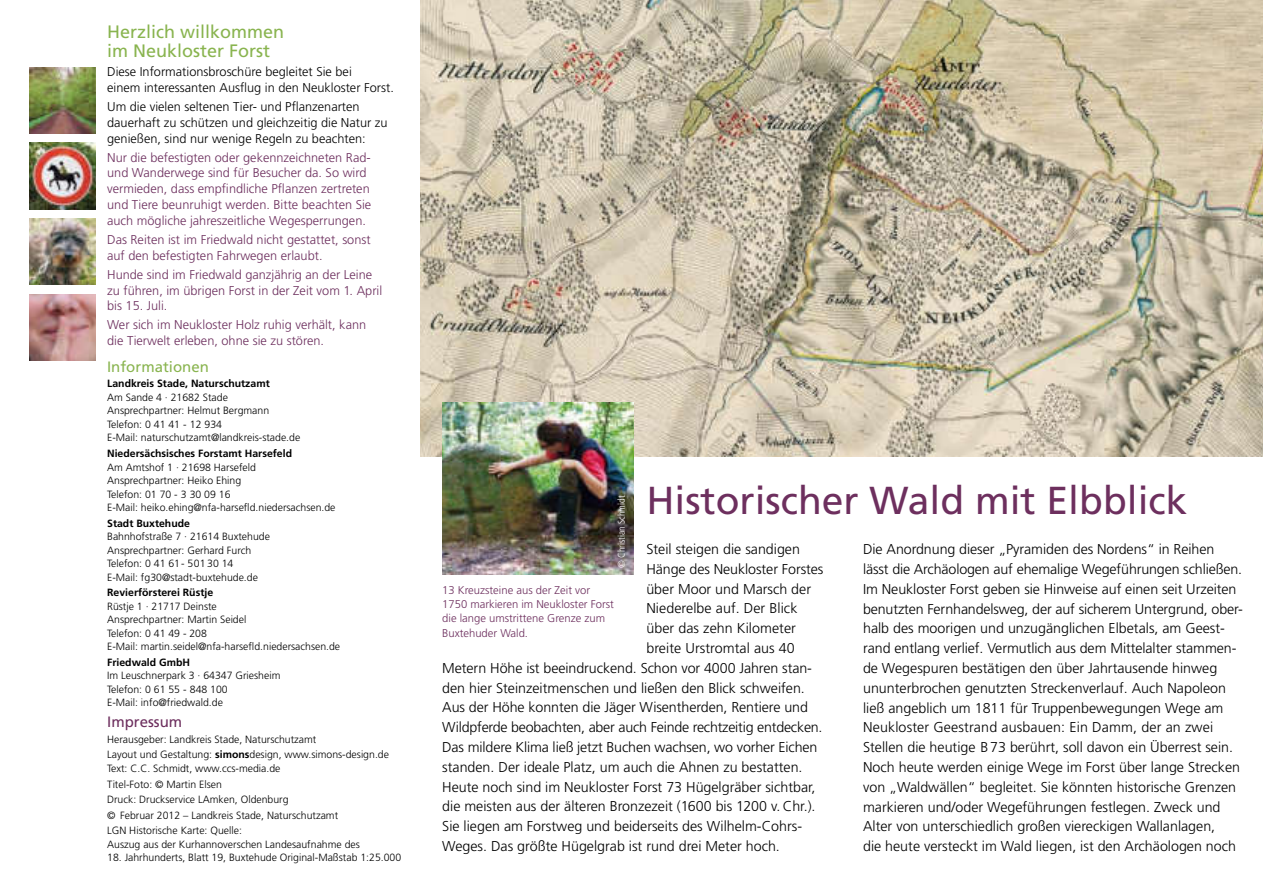
<style>
.page{position:relative;width:1263px;height:893px;background:#fff}
.page>*{position:absolute;margin:0;border:0;box-sizing:border-box;transform-origin:0 0}
.t1{font:39px "Frutiger";color:#6d2f5e}
.t2{font:18px/19.2px "Frutiger";color:#89b44f}
.t3{font:15px "Frutiger";color:#89b44f}
.t4{font:15px "Frutiger";color:#6d2f5e}
.t5{font:300 14.25px/19.8px "Frutiger";color:#000}
.t6{font:300 12.75px/15.8px "Frutiger";color:#6d2f5e}
.t7{font:300 12.75px/15.8px "Frutiger";color:#000}
.t8{font:300 11.25px/14.2px "Frutiger";color:#6d2f5e}
.t9{font:300 10.5px/13.5px "Frutiger";color:#000}
.t10{font:700 10.5px "Frutiger";color:#000}
.t11{font:300 condensed 9.75px "Frutiger";color:#fff}
.s1{font-weight:700}
</style>
<div class="page">
<img style="left:420px;top:0;width:843px;height:456px">
<img style="left:442px;top:402px;width:192px;height:172px">
<div style="left:609px;top:487px;width:25px;height:90px;background:#000;opacity:.75"></div>
<img style="left:30px;top:67px;width:66px;height:66px">
<img style="left:30px;top:143px;width:66px;height:66px">
<img style="left:30px;top:219px;width:66px;height:66px">
<img style="left:30px;top:294px;width:66px;height:66px">
<p class="t2" style="left:107px;top:23px;width:179px">Herzlich willkommen im Neukloster Forst</p>
<p class="t7" style="left:107px;top:64px;width:288px">Diese Informationsbroschüre begleitet Sie bei<br>einem interessanten Ausflug in den Neukloster Forst.</p>
<p class="t7" style="left:107px;top:99px;width:282px">Um die vielen seltenen Tier- und Pflanzenarten dauerhaft zu schützen und gleichzeitig die Natur zu genießen, sind nur wenige Regeln zu beachten:</p>
<p class="t6" style="left:107px;top:150px;width:266px">Nur die befestigten oder gekennzeichneten Rad&shy;und Wanderwege sind für Besucher da. So wird vermieden, dass empfindliche Pflanzen zertreten und Tiere beunruhigt werden. Bitte beachten Sie auch mögliche jahreszeitliche Wegesperrungen.</p>
<p class="t6" style="left:107px;top:232px;width:265px">Das Reiten ist im Friedwald nicht gestattet, sonst auf den befestigten Fahrwegen erlaubt.</p>
<p class="t6" style="left:107px;top:267px;width:277px">Hunde sind im Friedwald ganzjährig an der Leine zu führen, im übrigen Forst in der Zeit vom 1. April bis 15. Juli.</p>
<p class="t6" style="left:107px;top:318px;width:261px">Wer sich im Neukloster Holz ruhig verhält, kann die Tierwelt erleben, ohne sie zu stören.</p>
<p class="t3" style="left:107px;top:359px;width:103px">Informationen</p>
<p class="t10" style="left:107px;top:379px;width:164px">Landkreis Stade, Naturschutzamt</p>
<p class="t9" style="left:107px;top:391px;width:195px">Am Sande 4 · 21682 Stade<br>Ansprechpartner: Helmut Bergmann<br>Telefon: 0 41 41 - 12 934<br>E-Mail: naturschutzamt@landkreis-stade.de</p>
<p class="t10" style="left:107px;top:449px;width:186px">Niedersächsisches Forstamt Harsefeld</p>
<p class="t9" style="left:107px;top:460px;width:230px">Am Amtshof 1 · 21698 Harsefeld Ansprechpartner: Heiko Ehing<br>Telefon: 01 70 - 3 30 09 16<br>E-Mail: heiko.ehing@nfa-harsefld.niedersachsen.de</p>
<p class="t10" style="left:107px;top:519px;width:84px">Stadt Buxtehude</p>
<p class="t9" style="left:107px;top:530px;width:164px">Bahnhofstraße 7 · 21614 Buxtehude<br>Ansprechpartner: Gerhard Furch<br>Telefon: 0 41 61- 501 30 14<br>E-Mail: fg30@stadt-buxtehude.de</p>
<p class="t10" style="left:107px;top:588px;width:108px">Revierförsterei Rüstje</p>
<p class="t9" style="left:107px;top:600px;width:235px">Rüstje 1 · 21717 Deinste<br>Ansprechpartner: Martin Seidel<br>Telefon: 0 41 49 - 208<br>E-Mail: martin.seidel@nfa-harsefld.niedersachsen.de</p>
<p class="t10" style="left:107px;top:658px;width:84px">Friedwald GmbH</p>
<p class="t9" style="left:107px;top:669px;width:175px">Im Leuschnerpark 3 · 64347 Griesheim<br>Telefon: 0 61 55 - 848 100<br>E-Mail: info@friedwald.de</p>
<p class="t4" style="left:107px;top:714px;width:77px">Impressum</p>
<p class="t9" style="left:107px;top:732px;width:283px;line-height:15.6px">Herausgeber: Landkreis Stade, Naturschutzamt<br>Layout und Gestaltung: <span class="s1">simons</span>design, www.simons-design.de</p>
<p class="t9" style="left:107px;top:761px;width:232px;line-height:15.6px">Text: C.C. Schmidt, www.ccs-media.de<br>Titel-Foto: © Martin Elsen<br>Druck: Druckservice LAmken, Oldenburg<br>© Februar 2012 – Landkreis Stade, Naturschutzamt LGN Historische Karte: Quelle:</p>
<p class="t9" style="left:107px;top:838px;width:254px">Auszug aus der Kurhannoverschen Landesaufnahme des</p>
<p class="t9" style="left:107px;top:851px;width:296px">18. Jahrhunderts, Blatt 19, Buxtehude Original-Maßstab 1:25.000</p>
<h1 class="t1" style="left:646px;top:481px;width:543px">Historischer Wald mit Elbblick</h1>
<p class="t11" style="left:617px;top:568px;width:74px;rotate:-90deg">© Christian Schmidt</p>
<p class="t5" style="left:646px;top:540px;width:155px">Steil steigen die sandigen</p>
<p class="t5" style="left:646px;top:559px;width:179px">Hänge des Neukloster Forstes</p>
<p class="t5" style="left:646px;top:579px;width:166px">über Moor und Marsch der</p>
<p class="t5" style="left:646px;top:599px;width:153px">Niederelbe auf. Der Blick</p>
<p class="t5" style="left:646px;top:619px;width:151px">über das zehn Kilometer</p>
<p class="t5" style="left:646px;top:639px;width:150px">breite Urstromtal aus 40</p>
<p class="t5" style="left:442px;top:658px;width:371px">Metern Höhe ist beeindruckend. Schon vor 4000 Jahren stan-</p>
<p class="t5" style="left:442px;top:678px;width:364px">den hier Steinzeitmenschen und ließen den Blick schweifen.</p>
<p class="t5" style="left:442px;top:698px;width:367px">Aus der Höhe konnten die Jäger Wisentherden, Rentiere und</p>
<p class="t5" style="left:442px;top:718px;width:382px">Wildpferde beobachten, aber auch Feinde rechtzeitig entdecken.</p>
<p class="t5" style="left:442px;top:738px;width:377px">Das mildere Klima ließ jetzt Buchen wachsen, wo vorher Eichen</p>
<p class="t5" style="left:442px;top:757px;width:362px">standen. Der ideale Platz, um auch die Ahnen zu bestatten.</p>
<p class="t5" style="left:442px;top:777px;width:375px">Heute noch sind im Neukloster Forst 73 Hügelgräber sichtbar,</p>
<p class="t5" style="left:442px;top:797px;width:375px">die meisten aus der älteren Bronzezeit (1600 bis 1200 v. Chr.).</p>
<p class="t5" style="left:442px;top:817px;width:361px">Sie liegen am Forstweg und beiderseits des Wilhelm-Cohrs-</p>
<p class="t5" style="left:442px;top:837px;width:339px">Weges. Das größte Hügelgrab ist rund drei Meter hoch.</p>
<p class="t5" style="left:863px;top:540px;width:381px">Die Anordnung dieser „Pyramiden des Nordens“ in Reihen lässt die Archäologen auf ehemalige Wegeführungen schließen.<br>Im Neukloster Forst geben sie Hinweise auf einen seit Urzeiten benutzten Fernhandelsweg, der auf sicherem Untergrund, ober&shy;halb des moorigen und unzugänglichen Elbetals, am Geest&shy;rand entlang verlief. Vermutlich aus dem Mittelalter stammen&shy;de Wegespuren bestätigen den über Jahrtausende hinweg ununterbrochen genutzten Streckenverlauf. Auch Napoleon ließ angeblich um 1811 für Truppenbewegungen Wege am Neukloster Geestrand ausbauen: Ein Damm, der an zwei Stellen die heutige B 73 berührt, soll davon ein Überrest sein.<br>Noch heute werden einige Wege im Forst über lange Strecken von „Waldwällen“ begleitet. Sie könnten historische Grenzen markieren und/oder Wegeführungen festlegen. Zweck und Alter von unterschiedlich großen viereckigen Wallanlagen,<br>die heute versteckt im Wald liegen, ist den Archäologen noch</p>
<p class="t8" style="left:442px;top:583px;width:173px">13 Kreuzsteine aus der Zeit vor<br>1750 markieren im Neukloster Forst die lange umstrittene Grenze zum<br>Buxtehuder Wald.</p>
</div>
